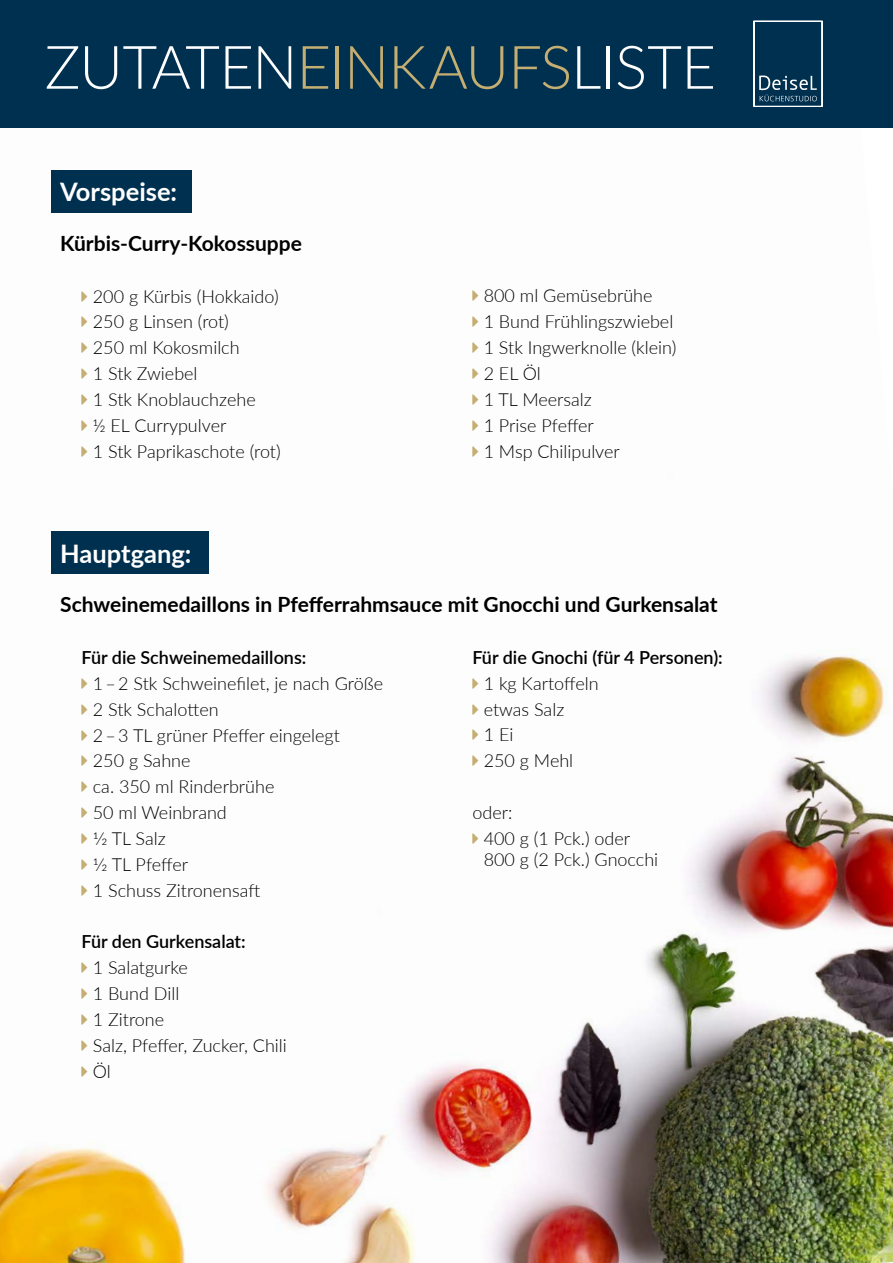
<style>
.page{position:relative;width:893px;height:1263px;background:#fff}
.page>*{position:absolute;margin:0;border:0;box-sizing:border-box;transform-origin:0 0}
.t1{font:300 60px "Lato";letter-spacing:-.02em;color:#fff}
.t2{font:700 25.5px "Lato";color:#fff}
.t3{font:700 21px "Lato";color:#000}
.t4{font:300 18px/25.8px "Lato";color:#000}
.t5{font:600 18px "Lato";color:#000}
.s1{color:#c4ae71}
</style>
<div class="page">
<img style="left:0;top:170px;width:893px;height:1093px">
<div style="left:0;top:0;width:893px;height:128px;background:#00304f"></div>
<svg style="left:753px;top:21px;width:69px;height:86px"></svg>
<div style="left:51px;top:170px;width:140px;height:43px;background:#00304f"></div>
<div style="left:51px;top:531px;width:157px;height:43px;background:#00304f"></div>
<svg style="left:82px;top:291px;width:5px;height:10px"></svg>
<svg style="left:82px;top:317px;width:5px;height:10px"></svg>
<svg style="left:82px;top:343px;width:5px;height:10px"></svg>
<svg style="left:82px;top:368px;width:5px;height:11px"></svg>
<svg style="left:82px;top:394px;width:5px;height:11px"></svg>
<svg style="left:82px;top:420px;width:5px;height:10px"></svg>
<svg style="left:82px;top:446px;width:5px;height:10px"></svg>
<svg style="left:472px;top:291px;width:6px;height:10px"></svg>
<svg style="left:472px;top:317px;width:6px;height:10px"></svg>
<svg style="left:472px;top:343px;width:6px;height:10px"></svg>
<svg style="left:472px;top:368px;width:6px;height:11px"></svg>
<svg style="left:472px;top:394px;width:6px;height:11px"></svg>
<svg style="left:472px;top:420px;width:6px;height:10px"></svg>
<svg style="left:472px;top:446px;width:6px;height:10px"></svg>
<svg style="left:82px;top:678px;width:5px;height:10px"></svg>
<svg style="left:82px;top:704px;width:5px;height:10px"></svg>
<svg style="left:82px;top:730px;width:5px;height:10px"></svg>
<svg style="left:82px;top:756px;width:5px;height:10px"></svg>
<svg style="left:82px;top:782px;width:5px;height:10px"></svg>
<svg style="left:82px;top:807px;width:5px;height:11px"></svg>
<svg style="left:82px;top:833px;width:5px;height:11px"></svg>
<svg style="left:82px;top:859px;width:5px;height:10px"></svg>
<svg style="left:82px;top:885px;width:5px;height:10px"></svg>
<svg style="left:82px;top:962px;width:5px;height:11px"></svg>
<svg style="left:82px;top:988px;width:5px;height:11px"></svg>
<svg style="left:82px;top:1014px;width:5px;height:10px"></svg>
<svg style="left:82px;top:1040px;width:5px;height:10px"></svg>
<svg style="left:82px;top:1066px;width:5px;height:10px"></svg>
<svg style="left:472px;top:678px;width:6px;height:10px"></svg>
<svg style="left:472px;top:704px;width:6px;height:10px"></svg>
<svg style="left:472px;top:730px;width:6px;height:10px"></svg>
<svg style="left:472px;top:756px;width:6px;height:10px"></svg>
<svg style="left:472px;top:833px;width:6px;height:10px"></svg>
<h1 class="t1" style="left:45px;top:25px;width:673px">ZUTATEN<span class="s1">EINKAUFS</span>LISTE</h1>
<h2 class="t2" style="left:60px;top:173px;width:118px">Vorspeise:</h2>
<p class="t3" style="left:60px;top:228px;width:243px">Kürbis-Curry-Kokossuppe</p>
<p class="t4" style="left:93px;top:282px;width:189px">200 g Kürbis (Hokkaido)<br>250 g Linsen (rot)<br>250 ml Kokosmilch<br>1 Stk Zwiebel<br>1 Stk Knoblauchzehe<br>½ EL Currypulver<br>1 Stk Paprikaschote (rot)</p>
<p class="t4" style="left:484px;top:282px;width:194px">800 ml Gemüsebrühe<br>1 Bund Frühlingszwiebel<br>1 Stk Ingwerknolle (klein)<br>2 EL Öl<br>1 TL Meersalz<br>1 Prise Pfeffer<br>1 Msp Chilipulver</p>
<h2 class="t2" style="left:60px;top:535px;width:133px">Hauptgang:</h2>
<p class="t3" style="left:60px;top:589px;width:659px">Schweinemedaillons in Pfefferrahmsauce mit Gnocchi und Gurkensalat</p>
<p class="t5" style="left:82px;top:644px;width:226px">Für die Schweinemedaillons:</p>
<p class="t4" style="left:93px;top:670px;width:292px">1 – 2 Stk Schweinefilet, je nach Größe<br>2 Stk Schalotten<br>2 – 3 TL grüner Pfeffer eingelegt<br>250 g Sahne<br>ca. 350 ml Rinderbrühe<br>50 ml Weinbrand<br>1/2 TL Salz<br>1/2 TL Pfeffer<br>1 Schuss Zitronensaft</p>
<p class="t5" style="left:82px;top:929px;width:166px">Für den Gurkensalat:</p>
<p class="t4" style="left:93px;top:954px;width:196px">1 Salatgurke<br>1 Bund Dill<br>1 Zitrone<br>Salz, Pfeffer, Zucker, Chili<br>Öl</p>
<p class="t5" style="left:472px;top:644px;width:252px">Für die Gnochi (für 4 Personen):</p>
<p class="t4" style="left:484px;top:670px;width:116px">1 kg Kartoffeln etwas Salz<br>1 Ei<br>250 g Mehl</p>
<p class="t4" style="left:484px;top:799px;width:148px;text-indent:-11px">oder:<br>400 g (1 Pck.) oder</p>
<p class="t4" style="left:484px;top:846px;width:176px">800 g (2 Pck.) Gnocchi</p>
</div>
